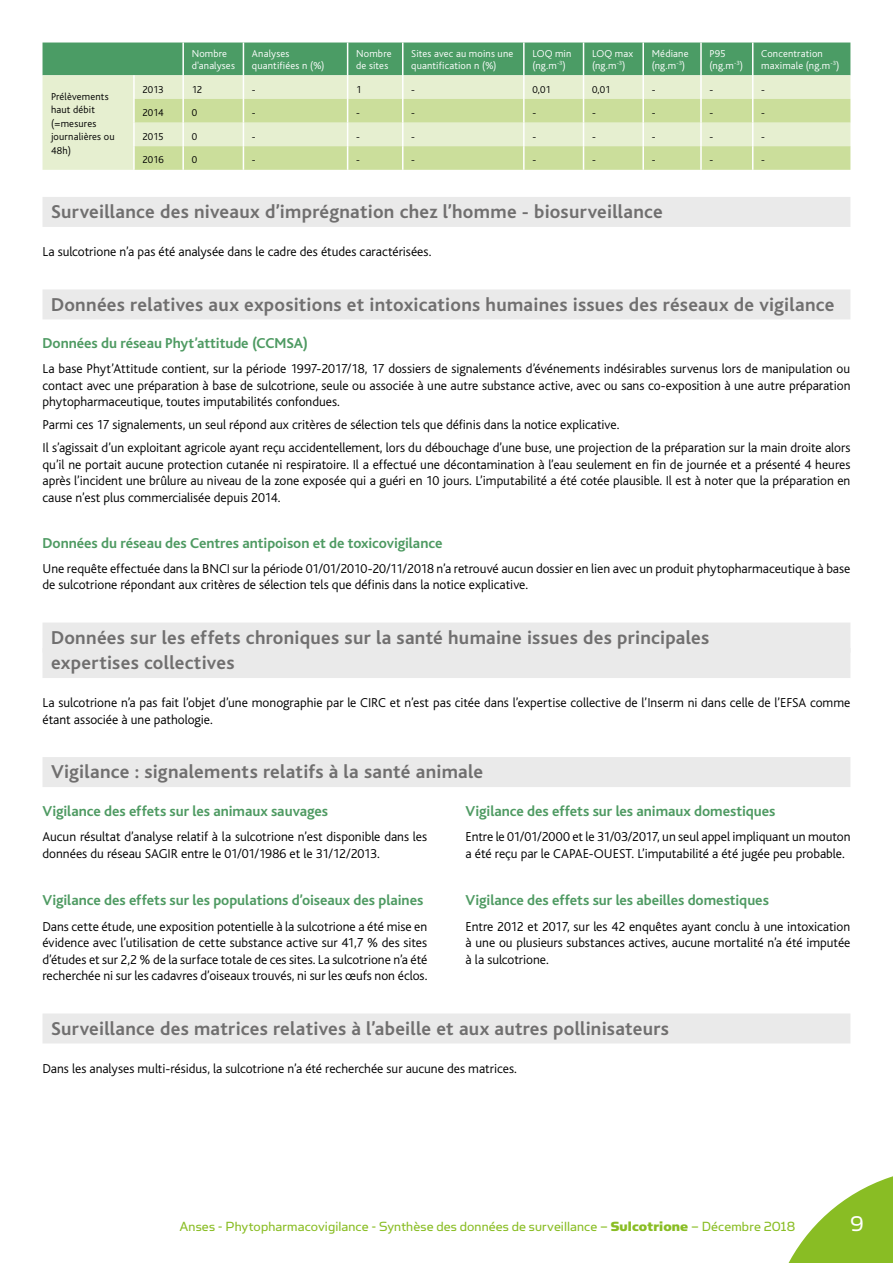
<style>
.page{position:relative;width:893px;height:1263px;background:#fff}
.page>*{position:absolute;margin:0;border:0;box-sizing:border-box;transform-origin:0 0}
.t1{font:24px "Simian Text Orangutan";color:#fff}
.T2{font:700 19.5px "Bliss";letter-spacing:.015em;color:#706f6f}
.T3_1col{font:700 15px "Bliss";letter-spacing:-.005em;color:#4e9a62}
.t2{font:15px "Simian Text Orangutan";letter-spacing:.01em;color:#89bd24}
.TEXTE_COURANT_1col{font:300 13.5px/16.5px "Bliss";letter-spacing:-.005em;color:#000;text-align:justify}
.Tablo_tete{font:300 10.5px/12px "Bliss";letter-spacing:.015em;color:#fff}
.Tableau_texte{font:300 10.5px/13.5px "Bliss";letter-spacing:.01em;color:#000}
.s1{font-family:"Simian Text Chimpanzee"}
</style>
<div class="page">
<svg style="left:43px;top:43px;width:807px;height:127px;background:#b7d5a5"></svg>
<div style="left:43px;top:197px;width:807px;height:30px;background:#eaeaea"></div>
<div style="left:43px;top:289px;width:807px;height:30px;background:#eaeaea"></div>
<div style="left:43px;top:622px;width:807px;height:30px;background:#eaeaea"></div>
<div style="left:43px;top:648px;width:807px;height:30px;background:#eaeaea"></div>
<div style="left:43px;top:757px;width:807px;height:30px;background:#eaeaea"></div>
<div style="left:43px;top:1013px;width:807px;height:30px;background:#eaeaea"></div>
<svg style="left:745px;top:1043px;width:148px;height:220px"></svg>
<p class="Tableau_texte" style="left:51px;top:90px;width:65px">Prélèvements haut débit (=mesures journalières ou<br>48h)</p>
<p class="Tablo_tete" style="left:192px;top:48px;width:45px">Nombre d'analyses</p>
<p class="Tablo_tete" style="left:252px;top:48px;width:74px">Analyses quantifiées n (%)</p>
<p class="Tablo_tete" style="left:356px;top:48px;width:37px">Nombre de sites</p>
<p class="Tablo_tete" style="left:411px;top:48px;width:104px">Sites avec au moins une quantification n (%)</p>
<p class="Tablo_tete" style="left:532px;top:48px;width:41px">LOQ min (ng.m<sup>-3</sup>)</p>
<p class="Tablo_tete" style="left:592px;top:48px;width:43px">LOQ max (ng.m<sup>-3</sup>)</p>
<p class="Tablo_tete" style="left:652px;top:48px;width:38px">Médiane (ng.m<sup>-3</sup>)</p>
<p class="Tablo_tete" style="left:709px;top:48px;width:35px">P95 (ng.m<sup>-3</sup>)</p>
<p class="Tablo_tete" style="left:761px;top:48px;width:79px">Concentration maximale (ng.m<sup>-3</sup>)</p>
<p class="Tableau_texte" style="left:142px;top:83px;width:23px">2013</p>
<p class="Tableau_texte" style="left:192px;top:83px;width:12px">12</p>
<p class="Tableau_texte" style="left:252px;top:83px;width:5px">-</p>
<p class="Tableau_texte" style="left:356px;top:83px;width:7px">1</p>
<p class="Tableau_texte" style="left:411px;top:83px;width:5px">-</p>
<p class="Tableau_texte" style="left:532px;top:83px;width:20px">0,01</p>
<p class="Tableau_texte" style="left:592px;top:83px;width:20px">0,01</p>
<p class="Tableau_texte" style="left:652px;top:83px;width:5px">-</p>
<p class="Tableau_texte" style="left:709px;top:83px;width:5px">-</p>
<p class="Tableau_texte" style="left:761px;top:83px;width:5px">-</p>
<p class="Tableau_texte" style="left:142px;top:106px;width:23px">2014</p>
<p class="Tableau_texte" style="left:192px;top:106px;width:7px">0</p>
<p class="Tableau_texte" style="left:252px;top:106px;width:5px">-</p>
<p class="Tableau_texte" style="left:356px;top:106px;width:5px">-</p>
<p class="Tableau_texte" style="left:411px;top:106px;width:5px">-</p>
<p class="Tableau_texte" style="left:532px;top:106px;width:5px">-</p>
<p class="Tableau_texte" style="left:592px;top:106px;width:5px">-</p>
<p class="Tableau_texte" style="left:652px;top:106px;width:5px">-</p>
<p class="Tableau_texte" style="left:709px;top:106px;width:5px">-</p>
<p class="Tableau_texte" style="left:761px;top:106px;width:5px">-</p>
<p class="Tableau_texte" style="left:142px;top:130px;width:23px">2015</p>
<p class="Tableau_texte" style="left:192px;top:130px;width:7px">0</p>
<p class="Tableau_texte" style="left:252px;top:130px;width:5px">-</p>
<p class="Tableau_texte" style="left:356px;top:130px;width:5px">-</p>
<p class="Tableau_texte" style="left:411px;top:130px;width:5px">-</p>
<p class="Tableau_texte" style="left:532px;top:130px;width:5px">-</p>
<p class="Tableau_texte" style="left:592px;top:130px;width:5px">-</p>
<p class="Tableau_texte" style="left:652px;top:130px;width:5px">-</p>
<p class="Tableau_texte" style="left:709px;top:130px;width:5px">-</p>
<p class="Tableau_texte" style="left:761px;top:130px;width:5px">-</p>
<p class="Tableau_texte" style="left:142px;top:153px;width:23px">2016</p>
<p class="Tableau_texte" style="left:192px;top:153px;width:7px">0</p>
<p class="Tableau_texte" style="left:252px;top:153px;width:5px">-</p>
<p class="Tableau_texte" style="left:356px;top:153px;width:5px">-</p>
<p class="Tableau_texte" style="left:411px;top:153px;width:5px">-</p>
<p class="Tableau_texte" style="left:532px;top:153px;width:5px">-</p>
<p class="Tableau_texte" style="left:592px;top:153px;width:5px">-</p>
<p class="Tableau_texte" style="left:652px;top:153px;width:5px">-</p>
<p class="Tableau_texte" style="left:709px;top:153px;width:5px">-</p>
<p class="Tableau_texte" style="left:761px;top:153px;width:5px">-</p>
<p class="T2" style="left:51px;top:202px;width:613px">Surveillance des niveaux d’imprégnation chez l’homme - biosurveillance</p>
<p class="TEXTE_COURANT_1col" style="left:43px;top:244px;width:390px">La sulcotrione n’a pas été analysée dans le cadre des études caractérisées.</p>
<p class="T2" style="left:51px;top:294px;width:785px">Données relatives aux expositions et intoxications humaines issues des réseaux de vigilance</p>
<p class="T3_1col" style="left:43px;top:336px;width:267px">Données du réseau Phyt’attitude (CCMSA)</p>
<p class="TEXTE_COURANT_1col" style="left:43px;top:361px;width:809px">La base Phyt’Attitude contient, sur la période 1997-2017/18, 17 dossiers de signalements d’événements indésirables survenus lors de manipulation ou contact avec une préparation à base de sulcotrione, seule ou associée à une autre substance active, avec ou sans co-exposition à une autre préparation phytopharmaceutique, toutes imputabilités confondues.</p>
<p class="TEXTE_COURANT_1col" style="left:43px;top:417px;width:578px">Parmi ces 17 signalements, un seul répond aux critères de sélection tels que définis dans la notice explicative.</p>
<p class="TEXTE_COURANT_1col" style="left:43px;top:440px;width:809px">Il s’agissait d’un exploitant agricole ayant reçu accidentellement, lors du débouchage d’une buse, une projection de la préparation sur la main droite alors qu’il ne portait aucune protection cutanée ni respiratoire. Il a effectué une décontamination à l’eau seulement en fin de journée et a présenté 4 heures après l’incident une brûlure au niveau de la zone exposée qui a guéri en 10 jours. L’imputabilité a été cotée plausible. Il est à noter que la préparation en cause n’est plus commercialisée depuis 2014.</p>
<p class="T3_1col" style="left:43px;top:535px;width:401px">Données du réseau des Centres antipoison et de toxicovigilance</p>
<p class="TEXTE_COURANT_1col" style="left:43px;top:560px;width:809px">Une requête effectuée dans la BNCI sur la période 01/01/2010-20/11/2018 n’a retrouvé aucun dossier en lien avec un produit phytopharmaceutique à base de sulcotrione répondant aux critères de sélection tels que définis dans la notice explicative.</p>
<p class="T2" style="left:51px;top:627px;width:660px">Données sur les effets chroniques sur la santé humaine issues des principales</p>
<p class="T2" style="left:51px;top:653px;width:185px">expertises collectives</p>
<p class="TEXTE_COURANT_1col" style="left:43px;top:695px;width:809px">La sulcotrione n’a pas fait l’objet d’une monographie par le CIRC et n’est pas citée dans l’expertise collective de l’Inserm ni dans celle de l’EFSA comme étant associée à une pathologie.</p>
<p class="T2" style="left:51px;top:762px;width:434px">Vigilance : signalements relatifs à la santé animale</p>
<p class="T3_1col" style="left:43px;top:803px;width:287px">Vigilance des effets sur les animaux sauvages</p>
<p class="TEXTE_COURANT_1col" style="left:43px;top:829px;width:386px">Aucun résultat d’analyse relatif à la sulcotrione n’est disponible dans les données du réseau SAGIR entre le 01/01/1986 et le 31/12/2013.</p>
<p class="T3_1col" style="left:43px;top:893px;width:382px">Vigilance des effets sur les populations d’oiseaux des plaines</p>
<p class="TEXTE_COURANT_1col" style="left:43px;top:918px;width:386px">Dans cette étude, une exposition potentielle à la sulcotrione a été mise en évidence avec l’utilisation de cette substance active sur 41,7 % des sites d’études et sur 2,2 % de la surface totale de ces sites. La sulcotrione n’a été recherchée ni sur les cadavres d’oiseaux trouvés, ni sur les œufs non éclos.</p>
<p class="T3_1col" style="left:466px;top:803px;width:311px">Vigilance des effets sur les animaux domestiques</p>
<p class="TEXTE_COURANT_1col" style="left:466px;top:829px;width:386px">Entre le 01/01/2000 et le 31/03/2017, un seul appel impliquant un mouton a été reçu par le CAPAE-OUEST. L’imputabilité a été jugée peu probable.</p>
<p class="T3_1col" style="left:466px;top:893px;width:305px">Vigilance des effets sur les abeilles domestiques</p>
<p class="TEXTE_COURANT_1col" style="left:466px;top:918px;width:386px">Entre 2012 et 2017, sur les 42 enquêtes ayant conclu à une intoxication à une ou plusieurs substances actives, aucune mortalité n’a été imputée à la sulcotrione.</p>
<p class="T2" style="left:51px;top:1018px;width:619px">Surveillance des matrices relatives à l’abeille et aux autres pollinisateurs</p>
<p class="TEXTE_COURANT_1col" style="left:43px;top:1060px;width:476px">Dans les analyses multi-résidus, la sulcotrione n’a été recherchée sur aucune des matrices.</p>
<p class="t2" style="left:179px;top:1218px;width:617px">Anses - Phytopharmacovigilance - Synthèse des données de surveillance – <span class="s1">Sulcotrione</span> – Décembre 2018</p>
<h1 class="t1" style="left:850px;top:1210px;width:15px">9</h1>
</div>
